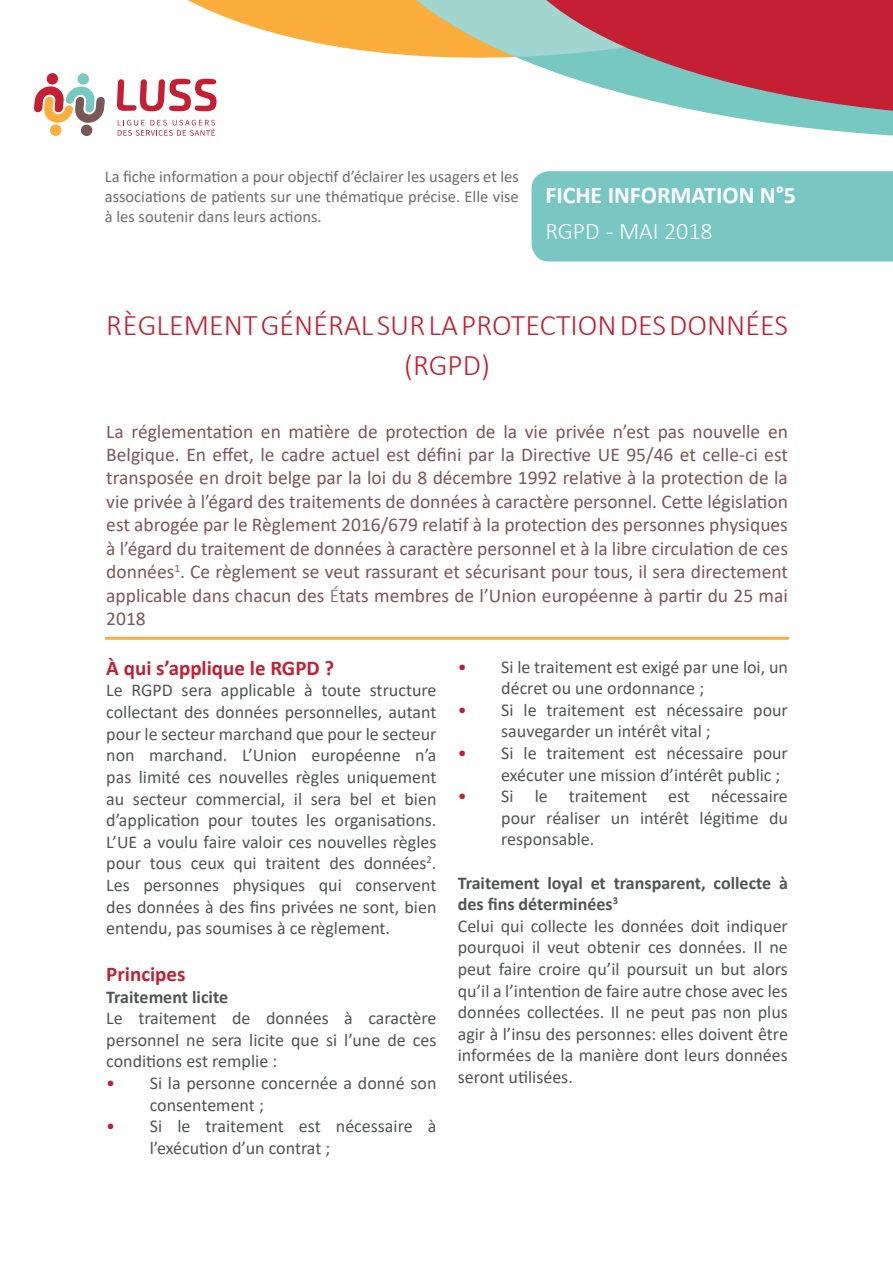
<style>
.page{position:relative;width:893px;height:1263px;background:#fff}
.page>*{position:absolute;margin:0;border:0;box-sizing:border-box;transform-origin:0 0}
.t1{font:300 30px/39.6px "Calibri";color:#c41f33;text-align:center}
.t2{font:700 24px "Calibri";color:#fff}
.t3{font:300 24px "Calibri";color:#fff}
.t4{font:700 21px "Calibri";color:#c41f33}
.t5{font:19.5px/23.4px "Calibri";color:#7b5858;text-align:justify}
.t6{font:18px/21.6px "Calibri";color:#515455}
.t7{font:700 18px "Calibri";color:#515455}
.t8{font:16.5px/19.8px "Calibri";color:#6c6d70;text-align:justify}
.s1{font-weight:300}
.s2{color:#c21e3c}
.s3{font-weight:700}
</style>
<div class="page">
<div style="left:531px;top:171px;width:362px;height:90px;background:#78c7c3"></div>
<svg style="left:118px;top:120px;width:97px;height:16px"></svg>
<svg style="left:117px;top:91px;width:100px;height:20px"></svg>
<div style="left:81px;top:125px;width:11px;height:11px;background:#7b5858;border-radius:50%"></div>
<div style="left:47px;top:73px;width:11px;height:12px;background:#c41f33;border-radius:50%"></div>
<svg style="left:34px;top:86px;width:71px;height:37px"></svg>
<div style="left:50px;top:124px;width:11px;height:12px;background:#fbae3b;border-radius:50%"></div>
<hr style="left:106px;top:637px;width:682px;height:3px;background:#fbae3b">
<svg style="left:54px;top:0;width:303px;height:91px"></svg>
<svg style="left:357px;top:0;width:536px;height:136px"></svg>
<svg style="left:416px;top:0;width:86px;height:57px;background:#cec184"></svg>
<svg style="left:502px;top:0;width:391px;height:117px;background:#b8737d"></svg>
<p class="t8" style="left:105px;top:167px;width:415px">La fiche information a pour objectif d’éclairer les usagers et les associations de patients sur une thématique précise. Elle vise à les soutenir dans leurs actions.</p>
<h2 class="t2" style="left:545px;top:178px;width:252px">FICHE INFORMATION N°5</h2>
<h2 class="t3" style="left:545px;top:216px;width:169px">RGPD - MAI 2018</h2>
<h1 class="t1" style="left:106px;top:305px;width:683px">RÈGLEMENT GÉNÉRAL SUR LA PROTECTION DES DONNÉES (RGPD)</h1>
<p class="t5" style="left:106px;top:419px;width:683px">La réglementation en matière de protection de la vie privée n’est pas nouvelle en Belgique. En effet, le cadre actuel est défini par la Directive UE 95/46 et celle-ci est transposée en droit belge par la loi du 8 décembre 1992 relative à la protection de la vie privée à l’égard des traitements de données à caractère personnel. Cette législation est abrogée par le Règlement 2016/679 relatif à la protection des personnes physiques à l’égard du traitement de données à caractère personnel et à la libre circulation de ces données<sup>1</sup>. Ce règlement se veut rassurant et sécurisant pour tous, il sera directement applicable dans chacun des <span class="s1">É</span>tats membres de l’Union européenne à partir du 25 mai 2018</p>
<p class="t4" style="left:106px;top:653px;width:229px">À qui s’applique le RGPD ?</p>
<p class="t6" style="left:106px;top:679px;width:332px;text-align:justify">Le RGPD sera applicable à toute structure collectant des données personnelles, autant pour le secteur marchand que pour le secteur non marchand. L’Union européenne n’a pas limité ces nouvelles règles uniquement au secteur commercial, il sera bel et bien d’application pour toutes les organisations.<br>L’UE a voulu faire valoir ces nouvelles règles pour tous ceux qui traitent des données<sup>2</sup>.<br>Les personnes physiques qui conservent des données à des fins privées ne sont, bien entendu, pas soumises à ce règlement.</p>
<p class="t4" style="left:106px;top:959px;width:81px">Principes</p>
<p class="t7" style="left:106px;top:984px;width:123px">Traitement licite</p>
<p class="t6" style="left:106px;top:1007px;width:332px;text-align:justify">Le traitement de données à caractère personnel ne sera licite que si l’une de ces conditions est remplie :</p>
<p class="t6" style="left:150px;top:1072px;width:288px;text-indent:-44px"><span class="s2">•</span> Si la personne concernée a donné son consentement ;</p>
<p class="t6" style="left:150px;top:1115px;width:288px;text-indent:-44px"><span class="s2">•</span> Si le traitement est nécessaire à l’exécution d’un contrat ;</p>
<p class="t6" style="left:501px;top:655px;width:288px;text-indent:-44px"><span class="s2">•</span> Si le traitement est exigé par une loi, un décret ou une ordonnance ;</p>
<p class="t6" style="left:501px;top:699px;width:288px;text-indent:-44px"><span class="s2">•</span> Si le traitement est nécessaire pour sauvegarder un intérêt vital ;</p>
<p class="t6" style="left:501px;top:742px;width:288px;text-indent:-44px"><span class="s2">•</span> Si le traitement est nécessaire pour exécuter une mission d’intérêt public ;</p>
<p class="t6" style="left:501px;top:785px;width:288px;text-align:justify;text-indent:-44px"><span class="s2">•</span> Si le traitement est nécessaire pour réaliser un intérêt légitime du responsable.</p>
<p class="t6" style="left:458px;top:871px;width:332px"><span class="s3">Traitement loyal et transparent, collecte à des fins déterminées</span><sup>3<br></sup>Celui qui collecte les données doit indiquer pourquoi il veut obtenir ces données. Il ne peut faire croire qu’il poursuit un but alors qu’il a l’intention de faire autre chose avec les données collectées. Il ne peut pas non plus agir à l’insu des personnes: elles doivent être informées de la manière dont leurs données seront utilisées.</p>
</div>
